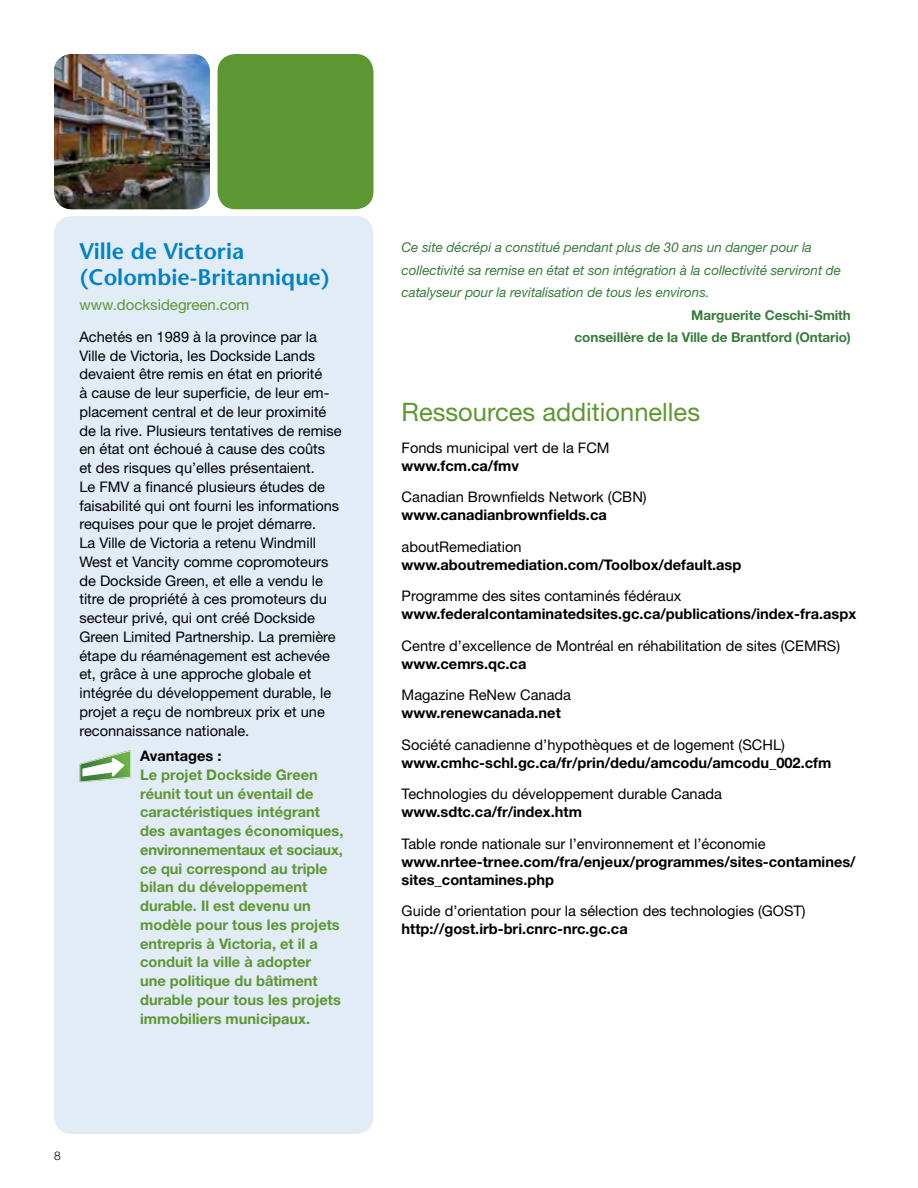
<style>
.page{position:relative;width:918px;height:1188px;background:#fff}
.page>*{position:absolute;margin:0;border:0;box-sizing:border-box;transform-origin:0 0}
.t1{font:25.5px "Helvetica Neue";color:#5d9732}
.t2{font:600 22.5px/25.5px "Stone Sans";color:#0082c4}
.t3{font:15px "Helvetica Neue";color:#5d9732}
.t4{font:14.7px/18.8px "Helvetica Neue";color:#000}
.t5{font:700 14.7px/18px "Helvetica Neue";color:#000}
.t6{font:700 14.7px/18.8px "Helvetica Neue";color:#5d9732}
.t7{font:italic 13.5px/22.5px "Helvetica Neue";letter-spacing:-.005em;color:#397c3c}
.t8{font:700 13.5px/22.5px "Helvetica Neue";letter-spacing:-.005em;color:#397c3c;text-align:right}
.t9{font:300 12px "Helvetica Neue";color:#000}
</style>
<div class="page">
<div style="left:54px;top:216px;width:319px;height:918px;background:#e1ecf7;border-radius:18px"></div>
<div style="left:217px;top:54px;width:156px;height:155px;background:#5d9732;border-radius:18px"></div>
<svg style="left:80px;top:750px;width:51px;height:32px"></svg>
<img style="left:54px;top:54px;width:156px;height:155px">
<h2 class="t2" style="left:79px;top:238px;width:252px">Ville de Victoria (Colombie-Britannique)</h2>
<p class="t3" style="left:79px;top:295px;width:171px">www.docksidegreen.com</p>
<p class="t4" style="left:79px;top:327px;width:264px">Achetés en 1989 à la province par la Ville de Victoria, les Dockside Lands devaient être remis en état en priorité<br>à cause de leur superficie, de leur em&shy;placement central et de leur proximité de la rive. Plusieurs tentatives de remise en état ont échoué à cause des coûts<br>et des risques qu’elles présentaient.<br>Le FMV a financé plusieurs études de faisabilité qui ont fourni les informations requises pour que le projet démarre.<br>La Ville de Victoria a retenu Windmill West et Vancity comme copromoteurs de Dockside Green, et elle a vendu le titre de propriété à ces promoteurs du secteur privé, qui ont créé Dockside Green Limited Partnership. La première étape du réaménagement est achevée et, grâce à une approche globale et intégrée du développement durable, le projet a reçu de nombreux prix et une reconnaissance nationale.</p>
<p class="t5" style="left:140px;top:746px;width:83px">Avantages :</p>
<p class="t6" style="left:140px;top:765px;width:205px">Le projet Dockside Green réunit tout un éventail de caractéristiques intégrant des avantages économiques, environnementaux et sociaux, ce qui correspond au triple bilan du développement durable. Il est devenu un modèle pour tous les projets entrepris à Victoria, et il a conduit la ville à adopter<br>une politique du bâtiment durable pour tous les projets immobiliers municipaux.</p>
<p class="t9" style="left:54px;top:1148px;width:8px">8</p>
<p class="t7" style="left:402px;top:236px;width:441px">Ce site décrépi a constitué pendant plus de 30 ans un danger pour la collectivité sa remise en état et son intégration à la collectivité serviront de catalyseur pour la revitalisation de tous les environs.</p>
<p class="t8" style="left:575px;top:303px;width:278px">Marguerite Ceschi-Smith<br>conseillère de la Ville de Brantford (Ontario)</p>
<h1 class="t1" style="left:402px;top:397px;width:300px">Ressources additionnelles</h1>
<p class="t4" style="left:402px;top:438px;width:210px">Fonds municipal vert de la FCM</p>
<p class="t5" style="left:402px;top:456px;width:119px">www.fcm.ca/fmv</p>
<p class="t4" style="left:402px;top:487px;width:247px">Canadian Brownfields Network (CBN)</p>
<p class="t5" style="left:402px;top:505px;width:207px">www.canadianbrownfields.ca</p>
<p class="t4" style="left:402px;top:537px;width:122px">aboutRemediation</p>
<p class="t5" style="left:402px;top:555px;width:341px">www.aboutremediation.com/Toolbox/default.asp</p>
<p class="t4" style="left:402px;top:586px;width:281px">Programme des sites contaminés fédéraux</p>
<p class="t5" style="left:402px;top:605px;width:456px">www.federalcontaminatedsites.gc.ca/publications/index-fra.aspx</p>
<p class="t4" style="left:402px;top:636px;width:440px">Centre d’excellence de Montréal en réhabilitation de sites (CEMRS)</p>
<p class="t5" style="left:402px;top:654px;width:126px">www.cemrs.qc.ca</p>
<p class="t4" style="left:402px;top:685px;width:171px">Magazine ReNew Canada</p>
<p class="t5" style="left:402px;top:704px;width:161px">www.renewcanada.net</p>
<p class="t4" style="left:402px;top:735px;width:385px">Société canadienne d’hypothèques et de logement (SCHL)</p>
<p class="t5" style="left:402px;top:753px;width:431px">www.cmhc-schl.gc.ca/fr/prin/dedu/amcodu/amcodu_002.cfm</p>
<p class="t4" style="left:402px;top:784px;width:322px">Technologies du développement durable Canada</p>
<p class="t5" style="left:402px;top:803px;width:182px">www.sdtc.ca/fr/index.htm</p>
<p class="t4" style="left:402px;top:834px;width:366px">Table ronde nationale sur l’environnement et l’économie</p>
<p class="t5" style="left:402px;top:852px;width:456px">www.nrtee-trnee.com/fra/enjeux/programmes/sites-contamines/ sites_contamines.php</p>
<p class="t4" style="left:402px;top:901px;width:406px">Guide d’orientation pour la sélection des technologies (GOST)</p>
<p class="t5" style="left:402px;top:920px;width:228px">http://gost.irb-bri.cnrc-nrc.gc.ca</p>
</div>
